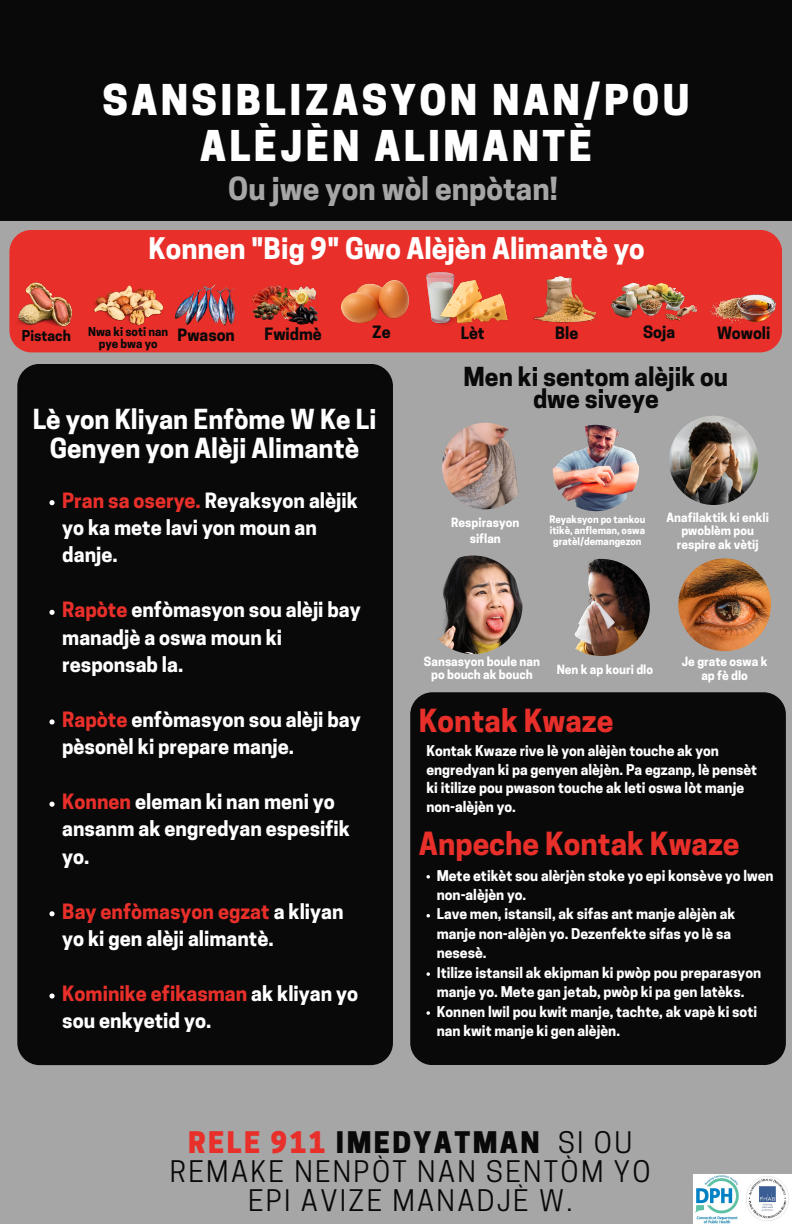
<style>
.page{position:relative;width:792px;height:1224px;background:#a6a6a6}
.page>*{position:absolute;margin:0;border:0;box-sizing:border-box;transform-origin:0 0}
.t1{font:800 39.8px/46.4px "Cooper Hewitt";letter-spacing:.085em;color:#fff;text-align:center}
.t2{font:700 29.9px "Cooper Hewitt";color:#e82f2a}
.t3{font:700 29.9px "Cooper Hewitt";color:#a6a6a6}
.t4{font:27.9px/28.9px "Cooper Hewitt";letter-spacing:.085em;color:#090909;text-align:center}
.t5{font:700 27.9px "Cooper Hewitt";color:#fff}
.t6{font:700 25.9px/28.9px "Cooper Hewitt";color:#fff;text-align:center}
.t7{font:700 24.6px/22px "Cooper Hewitt";color:#090909;text-align:center}
.t8{font:700 19.8px/27.4px "Cooper Hewitt";color:#fff}
.t9{font:700 16px "Cooper Hewitt";color:#090909}
.t10{font:700 14px/19.5px "Cooper Hewitt";color:#fff}
.t11{font:700 14px "Cooper Hewitt";color:#090909}
.t12{font:700 12px/13.5px "Cooper Hewitt";color:#fff;text-align:center}
.t13{font:700 11.6px/12px "Cooper Hewitt";color:#090909;text-align:center}
.t14{font:700 9.8px/11px "Cooper Hewitt";color:#fff;text-align:center}
.s1{color:#e82f2a}
.s2{font-weight:800;color:#e82f2a}
.s3{font-weight:800}
</style>
<div class="page">
<div style="left:9px;top:230px;width:773px;height:122px;background:#e82f2a;border-radius:22px"></div>
<div style="left:0;top:0;width:792px;height:221px;background:#090909"></div>
<img style="left:9px;top:281px;width:64px;height:49px">
<img style="left:93px;top:286px;width:70px;height:40px">
<img style="left:173px;top:284px;width:62px;height:42px">
<img style="left:251px;top:285px;width:67px;height:40px">
<img style="left:341px;top:281px;width:68px;height:42px">
<img style="left:426px;top:273px;width:44px;height:52px">
<img style="left:441px;top:280px;width:66px;height:42px">
<img style="left:533px;top:276px;width:65px;height:46px">
<img style="left:709px;top:294px;width:67px;height:31px">
<img style="left:611px;top:282px;width:85px;height:39px">
<img style="left:678px;top:558px;width:93px;height:93px;border-radius:50%">
<div style="left:410px;top:692px;width:376px;height:373px;background:#090909;border-radius:22px"></div>
<div style="left:17px;top:364px;width:376px;height:701px;background:#090909;border-radius:22px"></div>
<img style="left:694px;top:1175px;width:98px;height:49px">
<img style="left:442px;top:423px;width:87px;height:86px;border-radius:50%">
<img style="left:553px;top:425px;width:86px;height:86px;border-radius:50%">
<img style="left:669px;top:416px;width:89px;height:89px;border-radius:50%">
<img style="left:424px;top:556px;width:99px;height:98px;border-radius:50%">
<img style="left:553px;top:559px;width:97px;height:97px;border-radius:50%">
<svg style="left:426px;top:875px;width:4px;height:4px"></svg>
<svg style="left:426px;top:914px;width:4px;height:3px"></svg>
<svg style="left:426px;top:972px;width:4px;height:4px"></svg>
<svg style="left:426px;top:1011px;width:4px;height:4px"></svg>
<svg style="left:49px;top:500px;width:6px;height:5px"></svg>
<svg style="left:49px;top:610px;width:6px;height:5px"></svg>
<svg style="left:49px;top:719px;width:6px;height:6px"></svg>
<svg style="left:49px;top:802px;width:6px;height:5px"></svg>
<svg style="left:49px;top:911px;width:6px;height:5px"></svg>
<svg style="left:49px;top:993px;width:6px;height:6px"></svg>
<p class="t1" style="left:103px;top:81px;width:588px">SANSIBLIZASYON NAN/POU<br>ALÈJÈN ALIMANTÈ</p>
<p class="t3" style="left:228px;top:178px;width:331px">Ou jwe yon wòl enpòtan!</p>
<h6 class="t5" style="left:148px;top:238px;width:498px">Konnen "Big 9" Gwo Alèjèn Alimantè yo</h6>
<h6 class="t11" style="left:22px;top:331px;width:51px">Pistach</h6>
<h6 class="t13" style="left:88px;top:327px;width:82px">Nwa ki soti nan pye bwa yo</h6>
<p class="t9" style="left:178px;top:329px;width:59px">Pwason</p>
<h6 class="t9" style="left:265px;top:328px;width:59px">Fwidmè</h6>
<h4 class="t9" style="left:372px;top:326px;width:20px">Ze</h4>
<h5 class="t9" style="left:461px;top:327px;width:26px">Lèt</h5>
<h5 class="t9" style="left:555px;top:327px;width:25px">Ble</h5>
<h5 class="t9" style="left:643px;top:326px;width:33px">Soja</h5>
<h5 class="t9" style="left:717px;top:327px;width:55px">Wowoli</h5>
<h3 class="t6" style="left:33px;top:408px;width:345px">Lè yon Kliyan Enfòme W Ke Li<br>Genyen yon Alèji Alimantè</h3>
<p class="t8" style="left:62px;top:489px;width:297px"><span class="s1">Pran sa oserye.</span> Reyaksyon alèjik yo ka mete lavi yon moun an danje.</p>
<p class="t8" style="left:62px;top:599px;width:300px"><span class="s1">Rapòte</span> enfòmasyon sou alèji bay manadjè a oswa moun ki responsab la.</p>
<p class="t8" style="left:62px;top:708px;width:300px"><span class="s1">Rapòte</span> enfòmasyon sou alèji bay pèsonèl ki prepare manje.</p>
<p class="t8" style="left:62px;top:790px;width:289px"><span class="s1">Konnen</span> eleman ki nan meni yo ansanm ak engredyan espesifik yo.</p>
<h2 class="t8" style="left:62px;top:900px;width:283px"><span class="s1">Bay enfòmasyon egzat</span> a kliyan yo ki gen alèji alimantè.</h2>
<p class="t8" style="left:62px;top:982px;width:297px"><span class="s1">Kominike efikasman</span> ak kliyan yo sou enkyetid yo.</p>
<p class="t7" style="left:464px;top:369px;width:266px">Men ki sentom alèjik ou dwe siveye</p>
<h5 class="t12" style="left:451px;top:516px;width:70px;line-height:16.5px">Respirasyon siflan</h5>
<h5 class="t14" style="left:549px;top:515px;width:97px">Reyaksyon po tankou itikè, anfleman, oswa gratèl/demangezon</h5>
<h4 class="t12" style="left:667px;top:512px;width:104px">Anafilaktik ki enkli pwoblèm pou respire ak vètij</h4>
<p class="t12" style="left:424px;top:656px;width:118px">Sansasyon boule nan po bouch ak bouch</p>
<p class="t12" style="left:557px;top:665px;width:98px">Nen k ap kouri dlo</p>
<p class="t12" style="left:682px;top:656px;width:87px;line-height:14px">Je grate oswa k ap fè dlo</p>
<h3 class="t2" style="left:419px;top:710px;width:196px">Kontak Kwaze</h3>
<p class="t10" style="left:426px;top:744px;width:332px;line-height:18.5px">Kontak Kwaze rive lè yon alèjèn touche ak yon engredyan ki pa genyen alèjèn. Pa egzanp, lè pensèt ki itilize pou pwason touche ak leti oswa lòt manje non-alèjèn yo.</p>
<p class="t2" style="left:419px;top:833px;width:322px">Anpeche Kontak Kwaze</p>
<p class="t10" style="left:437px;top:867px;width:338px">Mete etikèt sou alèrjèn stoke yo epi konsève yo lwen non-alèjèn yo.</p>
<p class="t10" style="left:437px;top:906px;width:300px">Lave men, istansil, ak sifas ant manje alèjèn ak manje non-alèjèn yo. Dezenfekte sifas yo lè sa nesesè.</p>
<p class="t10" style="left:437px;top:965px;width:326px">Itilize istansil ak ekipman ki pwòp pou preparasyon manje yo. Mete gan jetab, pwòp ki pa gen latèks.</p>
<p class="t10" style="left:437px;top:1004px;width:322px">Konnen lwil pou kwit manje, tachte, ak vapè ki soti nan kwit manje ki gen alèjèn.</p>
<p class="t4" style="left:170px;top:1131px;width:482px"><span class="s2">RELE 911</span> <span class="s3">IMEDYATMAN</span> SI OU<br>REMAKE NENPÒT NAN SENTÒM YO<br>EPI AVIZE MANADJÈ W.</p>
</div>
